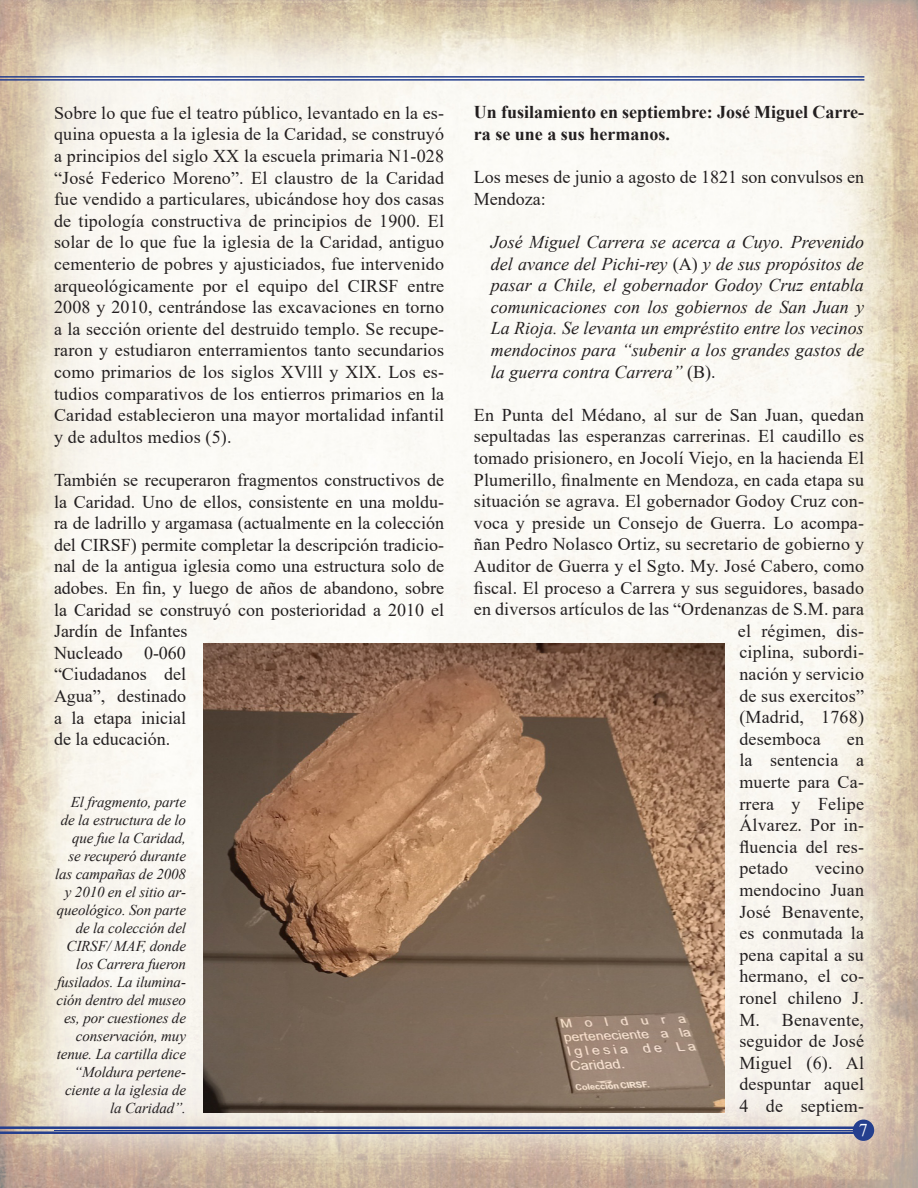
<style>
.page{position:relative;width:918px;height:1188px;background:#fff}
.page>*{position:absolute;margin:0;border:0;box-sizing:border-box;transform-origin:0 0}
.t1{font:18px/21.6px "Times New Roman";letter-spacing:.01em;color:#231f20;text-align:justify}
.t2{font:italic 18px/21.6px "Times New Roman";color:#231f20;text-align:justify}
.t3{font:700 18px/21.6px "Times New Roman";color:#231f20}
.t4{font:18px "Times New Roman";color:#fff}
.t5{font:italic 15px/18px "Times New Roman";letter-spacing:-.01em;color:#231f20;text-align:right}
.s1{font-style:normal}
</style>
<div class="page">
<img style="left:0;top:0;width:918px;height:1188px">
<hr style="left:0;top:79px;width:27px;height:2px;background:#253f8e">
<hr style="left:0;top:76px;width:27px;height:2px;background:#253f8e">
<hr style="left:0;top:1131px;width:54px;height:3px;background:#253f8e">
<hr style="left:0;top:1126px;width:54px;height:3px;background:#253f8e">
<hr style="left:54px;top:1132px;width:810px;height:2px;background:#253f8e">
<hr style="left:54px;top:1127px;width:810px;height:2px;background:#253f8e">
<div style="left:853px;top:1120px;width:21px;height:21px;background:#253f8e;border-radius:50%"></div>
<hr style="left:27px;top:79px;width:837px;height:2px;background:#253f8e">
<hr style="left:27px;top:76px;width:837px;height:2px;background:#253f8e">
<img style="left:203px;top:643px;width:521px;height:470px">
<p class="t1" style="left:54px;top:101px;width:392px">Sobre lo que fue el teatro público, levantado en la es&shy;quina opuesta a la iglesia de la Caridad, se construyó a principios del siglo XX la escuela primaria N1-028 “José Federico Moreno”. El claustro de la Caridad fue vendido a particulares, ubicándose hoy dos casas de tipología constructiva de principios de 1900. El solar de lo que fue la iglesia de la Caridad, antiguo cementerio de pobres y ajusticiados, fue intervenido arqueológicamente por el equipo del CIRSF entre 2008 y 2010, centrándose las excavaciones en torno a la sección oriente del destruido templo. Se recupe&shy;raron y estudiaron enterramientos tanto secundarios como primarios de los siglos XVlll y XlX. Los es&shy;tudios comparativos de los entierros primarios en la Caridad establecieron una mayor mortalidad infantil y de adultos medios (5).</p>
<p class="t1" style="left:54px;top:469px;width:392px;text-align:left">También se recuperaron fragmentos constructivos de la Caridad. Uno de ellos, consistente en una moldu&shy;ra de ladrillo y argamasa (actualmente en la colección del CIRSF) permite completar la descripción tradicio&shy;nal de la antigua iglesia como una estructura solo de adobes. En fin, y luego de años de abandono, sobre la Caridad se construyó con posterioridad a 2010 el Jardín de Infantes<br>Nucleado 0-060<br>“Ciudadanos del<br>Agua”, destinado<br>a la etapa inicial<br>de la educación.</p>
<p class="t5" style="left:55px;top:792px;width:132px">El fragmento, parte de la estructura de lo que fue la Caridad,<br>se recuperó durante las campañas de 2008 y 2010 en el sitio ar&shy;queológico. Son parte de la colección del<br>CIRSF/ MAF, donde los Carrera fueron fusilados. La ilumina&shy;ción dentro del museo es, por cuestiones de conservación, muy tenue. La cartilla dice “Moldura pertene&shy;ciente a la iglesia de la Caridad”.</p>
<p class="t3" style="left:474px;top:101px;width:392px">Un fusilamiento en septiembre: José Miguel Carre&shy;ra se une a sus hermanos.</p>
<p class="t1" style="left:474px;top:166px;width:392px">Los meses de junio a agosto de 1821 son convulsos en<br>Mendoza:</p>
<p class="t2" style="left:491px;top:231px;width:375px">José Miguel Carrera se acerca a Cuyo. Prevenido del avance del Pichi-rey <span class="s1">(A)</span> y de sus propósitos de pasar a Chile, el gobernador Godoy Cruz entabla comunicaciones con los gobiernos de San Juan y La Rioja. Se levanta un empréstito entre los vecinos mendocinos para “subenir a los grandes gastos de la guerra contra Carrera” <span class="s1">(B).</span></p>
<p class="t1" style="left:474px;top:403px;width:392px">En Punta del Médano, al sur de San Juan, quedan</p>
<p class="t1" style="left:474px;top:425px;width:392px">sepultadas las esperanzas carrerinas. El caudillo es</p>
<p class="t1" style="left:474px;top:447px;width:392px">tomado prisionero, en Jocolí Viejo, en la hacienda El</p>
<p class="t1" style="left:474px;top:468px;width:392px">Plumerillo, finalmente en Mendoza, en cada etapa su</p>
<p class="t1" style="left:474px;top:490px;width:392px">situación se agrava. El gobernador Godoy Cruz con-</p>
<p class="t1" style="left:474px;top:511px;width:392px">voca y preside un Consejo de Guerra. Lo acompa-</p>
<p class="t1" style="left:474px;top:533px;width:392px">ñan Pedro Nolasco Ortiz, su secretario de gobierno y</p>
<p class="t1" style="left:474px;top:555px;width:392px">Auditor de Guerra y el Sgto. My. José Cabero, como</p>
<p class="t1" style="left:474px;top:576px;width:392px">fiscal. El proceso a Carrera y sus seguidores, basado</p>
<p class="t1" style="left:474px;top:598px;width:392px">en diversos artículos de las “Ordenanzas de S.M. para</p>
<p class="t1" style="left:738px;top:619px;width:128px">el régimen, dis-</p>
<p class="t1" style="left:739px;top:641px;width:126px">ciplina, subordi-</p>
<p class="t1" style="left:739px;top:663px;width:126px">nación y servicio</p>
<p class="t1" style="left:739px;top:684px;width:126px">de sus exercitos”</p>
<p class="t1" style="left:739px;top:706px;width:126px">(Madrid, 1768)</p>
<p class="t1" style="left:739px;top:727px;width:83px">desemboca</p>
<p class="t1" style="left:739px;top:727px;width:126px;text-indent:107px">en la sentencia a muerte para Ca&shy;rrera y Felipe Álvarez. Por in&shy;fluencia del res&shy;petado</p>
<p class="t1" style="left:739px;top:857px;width:126px;text-indent:76px">vecino mendocino Juan José Benavente, es conmutada la pena capital a su hermano, el co&shy;ronel chileno J.<br>M. Benavente, seguidor de José Miguel (6). Al despuntar aquel 4 de septiem-</p>
<p class="t4" style="left:859px;top:1117px;width:10px">7</p>
</div>
